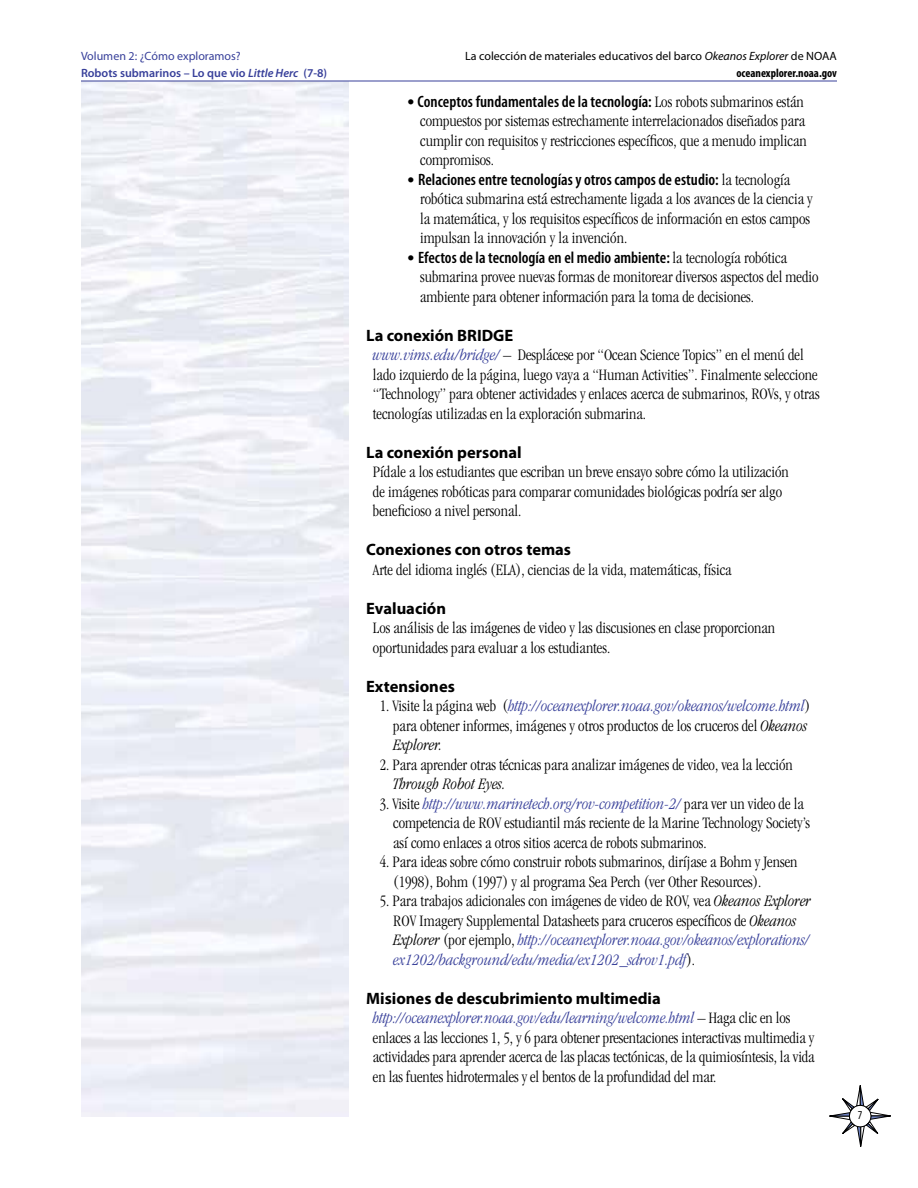
<style>
.page{position:relative;width:918px;height:1188px;background:#fff}
.page>*{position:absolute;margin:0;border:0;box-sizing:border-box;transform-origin:0 0}
.body_text{font:300 condensed 16.5px/19.5px "Garamond";color:#000}
.Materials{font:300 condensed 16.5px/19.5px "Garamond";color:#000}
.indent__5{font:300 condensed 16.5px/19.5px "Garamond";color:#000}
.indent__5-2{font:300 condensed 16.5px/19.5px "ITC Garamond Std";color:#000}
.Headers{font:700 16.5px "Myriad Pro";color:#000}
.t1{font:12px/16.5px "Myriad Pro";color:#000;text-align:right}
.t2{font:600 12px/16.5px "Myriad Pro";color:#38409a}
.t3{font:condensed 12px "Myriad Pro";color:#000}
.s1{font-weight:400}
.s2{font-style:italic}
.s3{font-weight:700;font-stretch:condensed}
.s4{font-family:"Myriad Pro";font-weight:600}
.s5{font-family:"Garamond"}
.s6{font-style:italic;color:#38409a}
</style>
<div class="page">
<svg style="left:829px;top:1085px;width:62px;height:62px"></svg>
<hr style="left:81px;top:81px;width:756px;height:1px;background:#38409a">
<p class="t2" style="left:81px;top:47px;width:248px"><span class="s1">Volumen 2: ¿Cómo exploramos?<br></span>Robots submarinos – Lo que vio <span class="s2">Little Herc</span> (7-8)</p>
<p class="t1" style="left:465px;top:48px;width:373px">La colección de materiales educativos del barco <span class="s2">Okeanos Explorer</span> de NOAA <span class="s3">oceanexplorer.noaa.gov</span></p>
<p class="indent__5" style="left:420px;top:92px;width:388px;text-indent:-14px">• <span class="s4">Conceptos fundamentales de la tecnología:</span> Los robots submarinos están compuestos por sistemas estrechamente interrelacionados diseñados para cumplir con requisitos y restricciones específicos, que a menudo implican compromisos.</p>
<p class="indent__5" style="left:420px;top:170px;width:394px;text-indent:-14px">• <span class="s4">Relaciones entre tecnologías y otros campos de estudio:</span> la tecnología robótica submarina está estrechamente ligada a los avances de la ciencia y la matemática, y los requisitos específicos de información en estos campos impulsan la innovación y la invención.</p>
<p class="indent__5-2" style="left:420px;top:248px;width:400px;text-indent:-14px"><span class="s5">•</span> <span class="s4">Efectos de la tecnología en el medio ambiente:</span> la tecnología robótica submarina provee nuevas formas de monitorear diversos aspectos del medio ambiente para obtener información para la toma de decisiones.</p>
<p class="Headers" style="left:366px;top:324px;width:149px">La conexión BRIDGE</p>
<p class="body_text" style="left:373px;top:345px;width:448px"><span class="s6">www.vims.edu/bridge/</span> – Desplácese por “Ocean Science Topics” en el menú del lado izquierdo de la página, luego vaya a “Human Activities”. Finalmente seleccione “Technology” para obtener actividades y enlaces acerca de submarinos, ROVs, y otras tecnologías utilizadas en la exploración submarina.</p>
<p class="Headers" style="left:366px;top:441px;width:157px">La conexión personal</p>
<p class="body_text" style="left:373px;top:462px;width:417px">Pídale a los estudiantes que escriban un breve ensayo sobre cómo la utilización de imágenes robóticas para comparar comunidades biológicas podría ser algo beneficioso a nivel personal.</p>
<p class="Headers" style="left:366px;top:539px;width:206px">Conexiones con otros temas</p>
<p class="body_text" style="left:373px;top:560px;width:360px">Arte del idioma inglés (ELA), ciencias de la vida, matemáticas, física</p>
<p class="Headers" style="left:366px;top:597px;width:81px">Evaluación</p>
<p class="body_text" style="left:373px;top:618px;width:404px">Los análisis de las imágenes de video y las discusiones en clase proporcionan oportunidades para evaluar a los estudiantes.</p>
<p class="Headers" style="left:366px;top:675px;width:90px">Extensiones</p>
<p class="Materials" style="left:393px;top:696px;width:419px;text-indent:-14px">1. Visite la página web (<span class="s6">http://oceanexplorer.noaa.gov/okeanos/welcome.html</span>) para obtener informes, imágenes y otros productos de los cruceros del <span class="s2">Okeanos<br>Explorer.</span></p>
<p class="Materials" style="left:393px;top:755px;width:401px;text-indent:-13px">2. Para aprender otras técnicas para analizar imágenes de video, vea la lección<br><span class="s2">Through Robot Eyes.</span></p>
<p class="Materials" style="left:393px;top:794px;width:418px;text-indent:-14px">3. Visite <span class="s6">http://www.marinetech.org/rov-competition-2/</span> para ver un video de la competencia de ROV estudiantil más reciente de la Marine Technology Society’s así como enlaces a otros sitios acerca de robots submarinos.</p>
<p class="Materials" style="left:393px;top:852px;width:406px;text-indent:-14px">4. Para ideas sobre cómo construir robots submarinos, diríjase a Bohm y Jensen (1998), Bohm (1997) y al programa Sea Perch (ver Other Resources).</p>
<p class="Materials" style="left:393px;top:891px;width:419px;text-indent:-14px">5. Para trabajos adicionales con imágenes de video de ROV, vea <span class="s2">Okeanos Explorer </span>ROV Imagery Supplemental Datasheets para cruceros específicos de <span class="s2">Okeanos Explorer</span> (por ejemplo, <span class="s6">http://oceanexplorer.noaa.gov/okeanos/explorations/ ex1202/background/edu/media/ex1202_sdrov1.pdf</span>).</p>
<p class="Headers" style="left:366px;top:987px;width:296px">Misiones de descubrimiento multimedia</p>
<p class="body_text" style="left:373px;top:1008px;width:443px"><span class="s6">http://oceanexplorer.noaa.gov/edu/learning/welcome.html</span> – Haga clic en los enlaces a las lecciones 1, 5, y 6 para obtener presentaciones interactivas multimedia y actividades para aprender acerca de las placas tectónicas, de la quimiosíntesis, la vida en las fuentes hidrotermales y el bentos de la profundidad del mar.</p>
<p class="t3" style="left:858px;top:1108px;width:6px">7</p>
</div>
